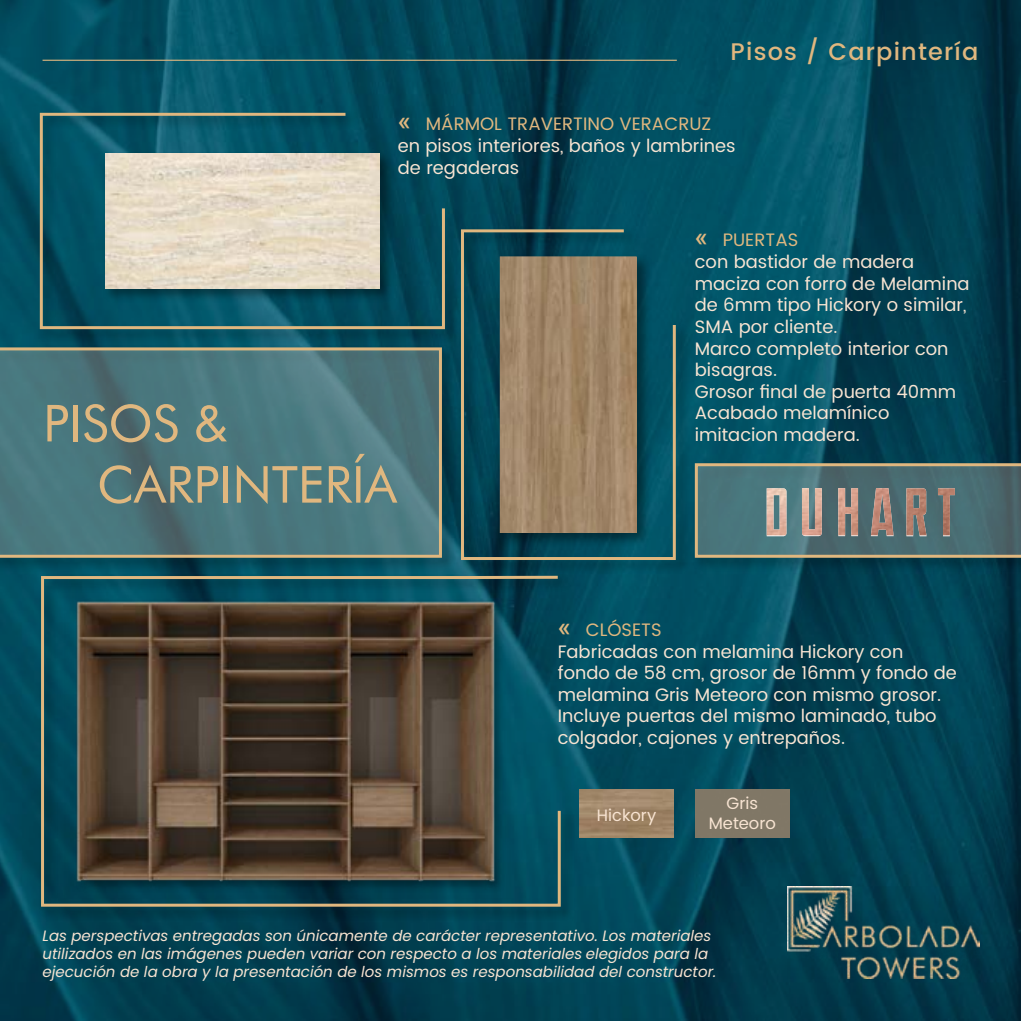
<style>
.page{position:relative;width:1021px;height:1021px;background:#fff}
.page>*{position:absolute;margin:0;border:0;box-sizing:border-box;transform-origin:0 0}
.t1{font:51px/61.2px "Futura BT";color:#e0b77f}
.t2{font:500 24px "Poppins";letter-spacing:.05em;color:#e0b77f}
.t3{font:18px/21.6px "Poppins";color:#f8e4d2}
.t4{font:16.5px/19.8px "Poppins";color:#f8e4d2;text-align:center}
.t5{font:italic 15px/18px "Poppins";color:#f8e4d2}
.s1{font-family:"Roboto";font-weight:500;font-size:27px;color:#e0b77f}
.s2{color:#e0b77f}
</style>
<div class="page">
<img style="left:0;top:0;width:1020px;height:1020px">
<hr style="left:43px;top:60px;width:633px;height:1px;background:#e0b77f">
<div style="left:38px;top:111px;width:421px;height:232px;background:#000;opacity:.4"></div>
<svg style="left:38px;top:111px;width:408px;height:219px;background:#6a8c8c"></svg>
<div style="left:39px;top:574px;width:536px;height:346px;background:#000;opacity:.4"></div>
<svg style="left:40px;top:574px;width:522px;height:334px;background:#3b4540"></svg>
<div style="left:459px;top:227px;width:231px;height:347px;background:#000;opacity:.4"></div>
<svg style="left:459px;top:228px;width:218px;height:333px;background:#5e6c61"></svg>
<div style="left:695px;top:789px;width:94px;height:48px;background:#807766"></div>
<img style="left:579px;top:789px;width:94px;height:48px">
<div style="left:0;top:345px;width:455px;height:227px;background:#000;opacity:.4"></div>
<svg style="left:0;top:347px;width:442px;height:210px;background:#4f787d"></svg>
<div style="left:693px;top:461px;width:327px;height:111px;background:#000;opacity:.4"></div>
<svg style="left:694px;top:463px;width:326px;height:94px;background:#647978"></svg>
<img style="left:937px;top:488px;width:17px;height:47px">
<img style="left:787px;top:886px;width:192px;height:92px">
<h2 class="t2" style="left:730px;top:34px;width:249px">Pisos / Carpintería</h2>
<p class="t3" style="left:398px;top:114px;width:339px"><span class="s1">«</span> <span class="s2">MÁRMOL TRAVERTINO VERACRUZ </span>en pisos interiores, baños y lambrines de regaderas</p>
<h1 class="t1" style="left:97px;top:392px;width:301px;text-indent:-54px">PISOS &amp;<br>CARPINTERÍA</h1>
<p class="t3" style="left:694px;top:230px;width:276px"><span class="s1">«</span> <span class="s2">PUERTAS<br></span>con bastidor de madera maciza con forro de Melamina de 6mm tipo Hickory o similar,<br>SMA por cliente.<br>Marco completo interior con bisagras.<br>Grosor final de puerta 40mm<br>Acabado melamínico imitacion madera.</p>
<p class="t3" style="left:557px;top:619px;width:400px"><span class="s1">«</span> <span class="s2">CLÓSETS<br></span>Fabricadas con melamina Hickory con fondo de 58 cm, grosor de 16mm y fondo de melamina Gris Meteoro con mismo grosor.<br>Incluye puertas del mismo laminado, tubo colgador, cajones y entrepaños.</p>
<p class="t4" style="left:597px;top:806px;width:61px">Hickory</p>
<p class="t4" style="left:708px;top:794px;width:69px">Gris<br>Meteoro</p>
<p class="t5" style="left:43px;top:926px;width:675px">Las perspectivas entregadas son únicamente de carácter representativo. Los materiales utilizados en las imágenes pueden variar con respecto a los materiales elegidos para la ejecución de la obra y la presentación de los mismos es responsabilidad del constructor.</p>
</div>
